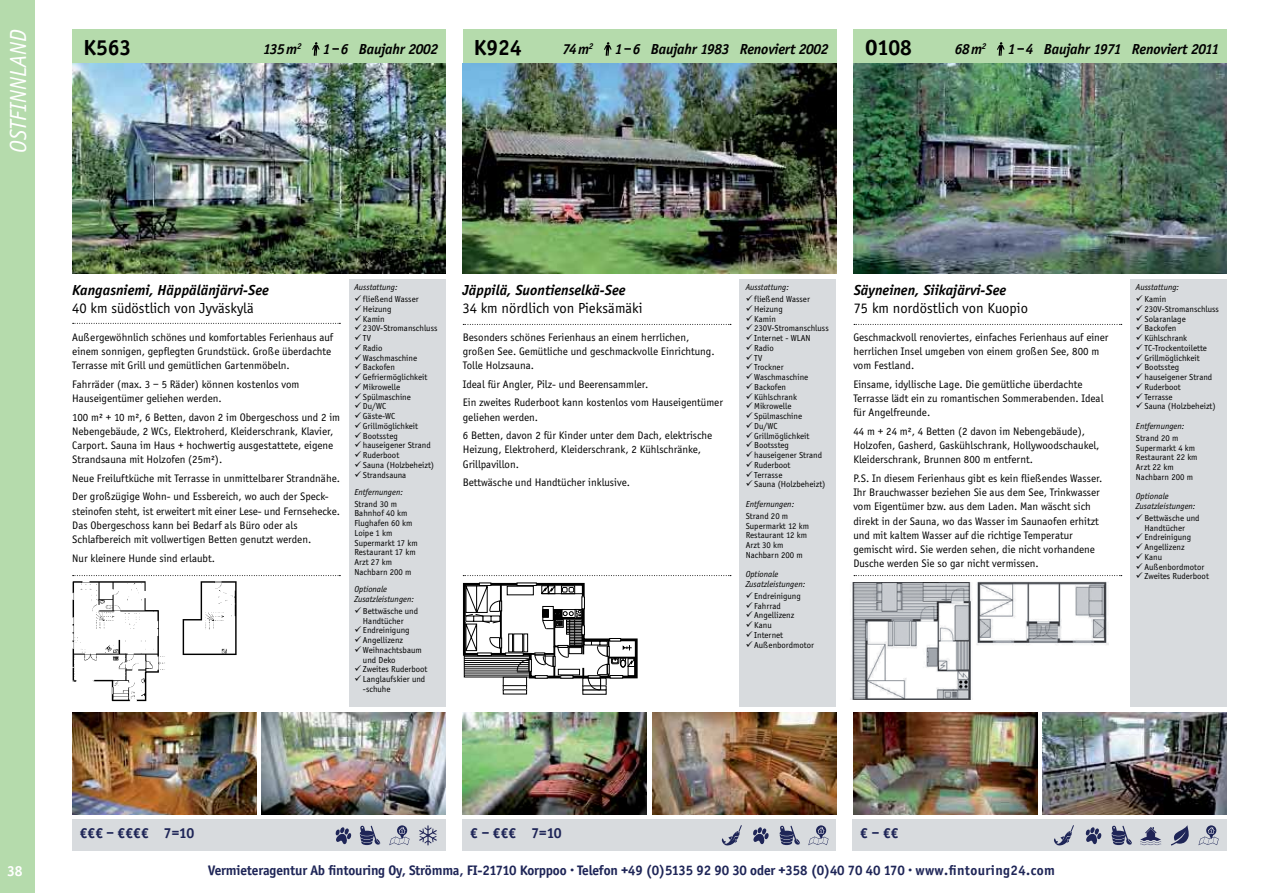
<style>
.page{position:relative;width:1263px;height:893px;background:#fff}
.page>*{position:absolute;margin:0;border:0;box-sizing:border-box;transform-origin:0 0}
.t1{font:italic 24px "Officina Sans EF";color:#fff}
.t2{font:700 22.5px "Officina Sans EF";color:#000}
.t3{font:italic 700 15px "Officina Sans EF";color:#000}
.t4{font:15px "Officina Sans EF";color:#000}
.t5{font:700 15px "Officina Sans EF";color:#1e2557}
.t6{font:700 15px "Officina Sans EF";color:#fff}
.t7{font:700 14.25px "Officina Sans EF";letter-spacing:-.01em;color:#1e2557}
.t8{font:11.25px/14.2px "Officina Sans EF";color:#000}
.t9{font:9px/9.8px "Officina Sans EF";color:#000}
.t10{font:italic 9px/9.8px "Officina Sans EF";color:#000}
.t11{font:italic 700 8.7px "Officina Sans EF";color:#000}
</style>
<div class="page">
<div style="left:0;top:0;width:34px;height:893px;background:#b5dbac"></div>
<svg style="left:854px;top:324px;width:268px;height:1px"></svg>
<svg style="left:854px;top:575px;width:268px;height:1px"></svg>
<div style="left:853px;top:819px;width:374px;height:32px;background:#d8dbde"></div>
<div style="left:463px;top:819px;width:373px;height:32px;background:#d8dbde"></div>
<div style="left:72px;top:819px;width:373px;height:32px;background:#d8dbde"></div>
<svg style="left:463px;top:324px;width:268px;height:1px"></svg>
<svg style="left:463px;top:575px;width:268px;height:1px"></svg>
<svg style="left:73px;top:575px;width:267px;height:1px"></svg>
<div style="left:463px;top:30px;width:373px;height:34px;background:#b5dbac"></div>
<div style="left:72px;top:30px;width:374px;height:34px;background:#b5dbac"></div>
<div style="left:853px;top:30px;width:374px;height:34px;background:#b5dbac"></div>
<div style="left:1130px;top:279px;width:97px;height:427px;background:#d8dbde"></div>
<div style="left:739px;top:279px;width:97px;height:427px;background:#d8dbde"></div>
<div style="left:349px;top:279px;width:96px;height:427px;background:#d8dbde"></div>
<svg style="left:73px;top:323px;width:267px;height:1px"></svg>
<svg style="left:604px;top:42px;width:8px;height:14px"></svg>
<svg style="left:312px;top:42px;width:8px;height:14px"></svg>
<svg style="left:997px;top:42px;width:7px;height:14px"></svg>
<img style="left:853px;top:64px;width:374px;height:209px">
<img style="left:72px;top:64px;width:374px;height:209px">
<img style="left:463px;top:64px;width:373px;height:209px">
<img style="left:72px;top:712px;width:184px;height:102px">
<img style="left:652px;top:712px;width:184px;height:102px">
<img style="left:853px;top:712px;width:184px;height:102px">
<img style="left:261px;top:712px;width:185px;height:102px">
<img style="left:463px;top:712px;width:184px;height:102px">
<img style="left:1042px;top:712px;width:185px;height:102px">
<svg style="left:389px;top:825px;width:20px;height:20px"></svg>
<svg style="left:360px;top:826px;width:20px;height:19px"></svg>
<svg style="left:335px;top:827px;width:16px;height:17px"></svg>
<svg style="left:419px;top:825px;width:18px;height:20px"></svg>
<svg style="left:779px;top:826px;width:21px;height:19px"></svg>
<svg style="left:722px;top:825px;width:20px;height:21px"></svg>
<svg style="left:753px;top:827px;width:16px;height:17px"></svg>
<svg style="left:808px;top:825px;width:20px;height:20px"></svg>
<svg style="left:1171px;top:825px;width:18px;height:21px"></svg>
<svg style="left:1085px;top:827px;width:16px;height:17px"></svg>
<svg style="left:1140px;top:827px;width:21px;height:18px"></svg>
<svg style="left:1054px;top:825px;width:20px;height:21px"></svg>
<svg style="left:1198px;top:825px;width:21px;height:20px"></svg>
<svg style="left:1111px;top:826px;width:21px;height:19px"></svg>
<img style="left:72px;top:581px;width:165px;height:121px">
<svg style="left:463px;top:583px;width:175px;height:107px"></svg>
<img style="left:850px;top:582px;width:122px;height:117px">
<img style="left:976px;top:581px;width:132px;height:64px">
<h1 class="t1" style="left:4px;top:153px;width:125px;rotate:-90deg">OSTFINNLAND</h1>
<p class="t11" style="left:297px;top:43px;width:6px">2</p>
<h3 class="t3" style="left:323px;top:43px;width:117px">1 – 6 Baujahr 2002</h3>
<h2 class="t2" style="left:865px;top:37px;width:48px">O108</h2>
<h3 class="t3" style="left:955px;top:43px;width:33px">68 m<sup>2</sup></h3>
<h3 class="t3" style="left:1008px;top:43px;width:213px">1 – 4 Baujahr 1971 Renoviert 2011</h3>
<h2 class="t2" style="left:83px;top:37px;width:49px">K563</h2>
<h2 class="t2" style="left:474px;top:37px;width:49px">K924</h2>
<h3 class="t3" style="left:563px;top:43px;width:32px">74 m<sup>2</sup></h3>
<h3 class="t3" style="left:263px;top:43px;width:36px">135 m</h3>
<h3 class="t3" style="left:615px;top:43px;width:215px">1 – 6 Baujahr 1983 Renoviert 2002</h3>
<h3 class="t3" style="left:72px;top:284px;width:198px">Kangasniemi, Häppälänjärvi-See</h3>
<p class="t8" style="left:72px;top:331px;width:262px">Außergewöhnlich schönes und komfortables Ferienhaus auf einem sonnigen, gepflegten Grundstück. Große überdachte<br>Terrasse mit Grill und gemütlichen Gartenmöbeln.</p>
<p class="t8" style="left:72px;top:378px;width:229px">Fahrräder (max. 3 – 5 Räder) können kostenlos vom<br>Hauseigentümer geliehen werden.</p>
<p class="t8" style="left:72px;top:411px;width:269px">100 m² + 10 m², 6 Betten, davon 2 im Obergeschoss und 2 im Nebengebäude, 2 WCs, Elektroherd, Kleiderschrank, Klavier, Carport. Sauna im Haus + hochwertig ausgestattete, eigene Strandsauna mit Holzofen (25m²).</p>
<p class="t8" style="left:72px;top:470px;width:269px;line-height:18.5px">Neue Freiluftküche mit Terrasse in unmittelbarer Strandnähe.<br>Der großzügige Wohn- und Essbereich, wo auch der Speck-</p>
<p class="t8" style="left:72px;top:505px;width:269px">steinofen steht, ist erweitert mit einer Lese- und Fernsehecke.<br>Das Obergeschoss kann bei Bedarf als Büro oder als<br>Schlafbereich mit vollwertigen Betten genutzt werden.</p>
<p class="t8" style="left:72px;top:552px;width:144px">Nur kleinere Hunde sind erlaubt.</p>
<h3 class="t4" style="left:72px;top:302px;width:183px">40 km südöstlich von Jyväskylä</h3>
<p class="t10" style="left:354px;top:282px;width:45px">Ausstattung:</p>
<p class="t9" style="left:363px;top:295px;width:76px">fließend Wasser<br>Heizung<br>Kamin<br>230V-Stromanschluss<br>TV<br>Radio<br>Waschmaschine<br>Backofen<br>Gefriermöglichkeit<br>Mikrowelle<br>Spülmaschine<br>Du/WC<br>Gäste-WC<br>Grillmöglichkeit<br>Bootssteg hauseigener Strand<br>Ruderboot<br>Sauna (Holzbeheizt)<br>Strandsauna</p>
<p class="t10" style="left:354px;top:487px;width:50px">Entfernungen:</p>
<p class="t9" style="left:354px;top:500px;width:65px">Strand 30 m<br>Bahnhof 40 km<br>Flughafen 60 km<br>Loipe 1 km<br>Supermarkt 17 km<br>Restaurant 17 km<br>Arzt 27 km<br>Nachbarn 200 m</p>
<p class="t10" style="left:354px;top:584px;width:61px">Optionale<br>Zusatzleistungen:</p>
<p class="t9" style="left:363px;top:607px;width:66px">Bettwäsche und<br>Handtücher<br>Endreinigung<br>Angellizenz<br>Weihnachtsbaum und Deko<br>Zweites Ruderboot<br>Langlaufskier und -schuhe</p>
<h3 class="t3" style="left:462px;top:284px;width:165px">Jäppilä, Suontienselkä-See</h3>
<p class="t8" style="left:463px;top:331px;width:253px">Besonders schönes Ferienhaus an einem herrlichen, großen See. Gemütliche und geschmackvolle Einrichtung.<br>Tolle Holzsauna.</p>
<p class="t8" style="left:463px;top:376px;width:262px;line-height:18.5px">Ideal für Angler, Pilz- und Beerensammler.<br>Ein zweites Ruderboot kann kostenlos vom Hauseigentümer</p>
<p class="t8" style="left:463px;top:409px;width:251px;line-height:18.5px">geliehen werden.<br>6 Betten, davon 2 für Kinder unter dem Dach, elektrische</p>
<p class="t8" style="left:463px;top:444px;width:240px">Heizung, Elektroherd, Kleiderschrank, 2 Kühlschränke,<br>Grillpavillon.</p>
<p class="t8" style="left:463px;top:476px;width:169px">Bettwäsche und Handtücher inklusive.</p>
<h3 class="t4" style="left:462px;top:302px;width:182px">34 km nördlich von Pieksämäki</h3>
<p class="t10" style="left:746px;top:282px;width:45px">Ausstattung:</p>
<p class="t9" style="left:754px;top:295px;width:76px">fließend Wasser<br>Heizung<br>Kamin<br>230V-Stromanschluss<br>Internet - WLAN<br>Radio<br>TV<br>Trockner<br>Waschmaschine<br>Backofen<br>Kühlschrank<br>Mikrowelle<br>Spülmaschine<br>Du/WC<br>Grillmöglichkeit<br>Bootssteg hauseigener Strand<br>Ruderboot<br>Terrasse<br>Sauna (Holzbeheizt)</p>
<p class="t10" style="left:746px;top:499px;width:50px">Entfernungen:</p>
<p class="t9" style="left:746px;top:512px;width:65px">Strand 20 m<br>Supermarkt 12 km<br>Restaurant 12 km<br>Arzt 30 km<br>Nachbarn 200 m</p>
<p class="t10" style="left:746px;top:569px;width:61px">Optionale<br>Zusatzleistungen:</p>
<p class="t9" style="left:754px;top:592px;width:61px">Endreinigung<br>Fahrrad<br>Angellizenz<br>Kanu<br>Internet<br>Außenbordmotor</p>
<h3 class="t3" style="left:854px;top:284px;width:154px">Säyneinen, Siikajärvi-See</h3>
<h3 class="t4" style="left:854px;top:302px;width:176px">75 km nordöstlich von Kuopio</h3>
<p class="t8" style="left:853px;top:331px;width:257px">Geschmackvoll renoviertes, einfaches Ferienhaus auf einer herrlichen Insel umgeben von einem großen See, 800 m vom Festland.</p>
<p class="t8" style="left:853px;top:378px;width:252px">Einsame, idyllische Lage. Die gemütliche überdachte<br>Terrasse lädt ein zu romantischen Sommerabenden. Ideal für Angelfreunde.</p>
<p class="t8" style="left:853px;top:425px;width:248px">44 m + 24 m², 4 Betten (2 davon im Nebengebäude),<br>Holzofen, Gasherd, Gaskühlschrank, Hollywoodschaukel,<br>Kleiderschrank, Brunnen 800 m entfernt.</p>
<p class="t8" style="left:853px;top:472px;width:251px">P.S. In diesem Ferienhaus gibt es kein fließendes Wasser.<br>Ihr Brauchwasser beziehen Sie aus dem See, Trinkwasser vom Eigentümer bzw. aus dem Laden. Man wäscht sich direkt in der Sauna, wo das Wasser im Saunaofen erhitzt und mit kaltem Wasser auf die richtige Temperatur gemischt wird. Sie werden sehen, die nicht vorhandene Dusche werden Sie so gar nicht vermissen.</p>
<p class="t10" style="left:1136px;top:282px;width:45px">Ausstattung:</p>
<p class="t9" style="left:1144px;top:295px;width:76px">Kamin<br>230V-Stromanschluss<br>Solaranlage<br>Backofen<br>Kühlschrank<br>TC-Trockentoilette<br>Grillmöglichkeit<br>Bootssteg hauseigener Strand<br>Ruderboot<br>Terrasse<br>Sauna (Holzbeheizt)</p>
<p class="t10" style="left:1136px;top:421px;width:50px">Entfernungen:</p>
<p class="t9" style="left:1136px;top:434px;width:63px">Strand 20 m<br>Supermarkt 4 km<br>Restaurant 22 km<br>Arzt 22 km<br>Nachbarn 200 m</p>
<p class="t10" style="left:1136px;top:491px;width:61px">Optionale<br>Zusatzleistungen:</p>
<p class="t9" style="left:1144px;top:514px;width:66px">Bettwäsche und<br>Handtücher<br>Endreinigung<br>Angellizenz<br>Kanu<br>Außenbordmotor<br>Zweites Ruderboot</p>
<h3 class="t6" style="left:7px;top:864px;width:17px">38</h3>
<h3 class="t5" style="left:80px;top:826px;width:116px">€€€ – €€€€ 7=10</h3>
<h3 class="t5" style="left:470px;top:826px;width:93px">€ – €€€ 7=10</h3>
<h3 class="t5" style="left:860px;top:826px;width:40px">€ – €€</h3>
<p class="t7" style="left:208px;top:864px;width:848px">Vermieteragentur Ab fintouring Oy, Strömma, FI-21710 Korppoo · Telefon +49 (0)5135 92 90 30 oder +358 (0)40 70 40 170 · www.fintouring24.com</p>
</div>
